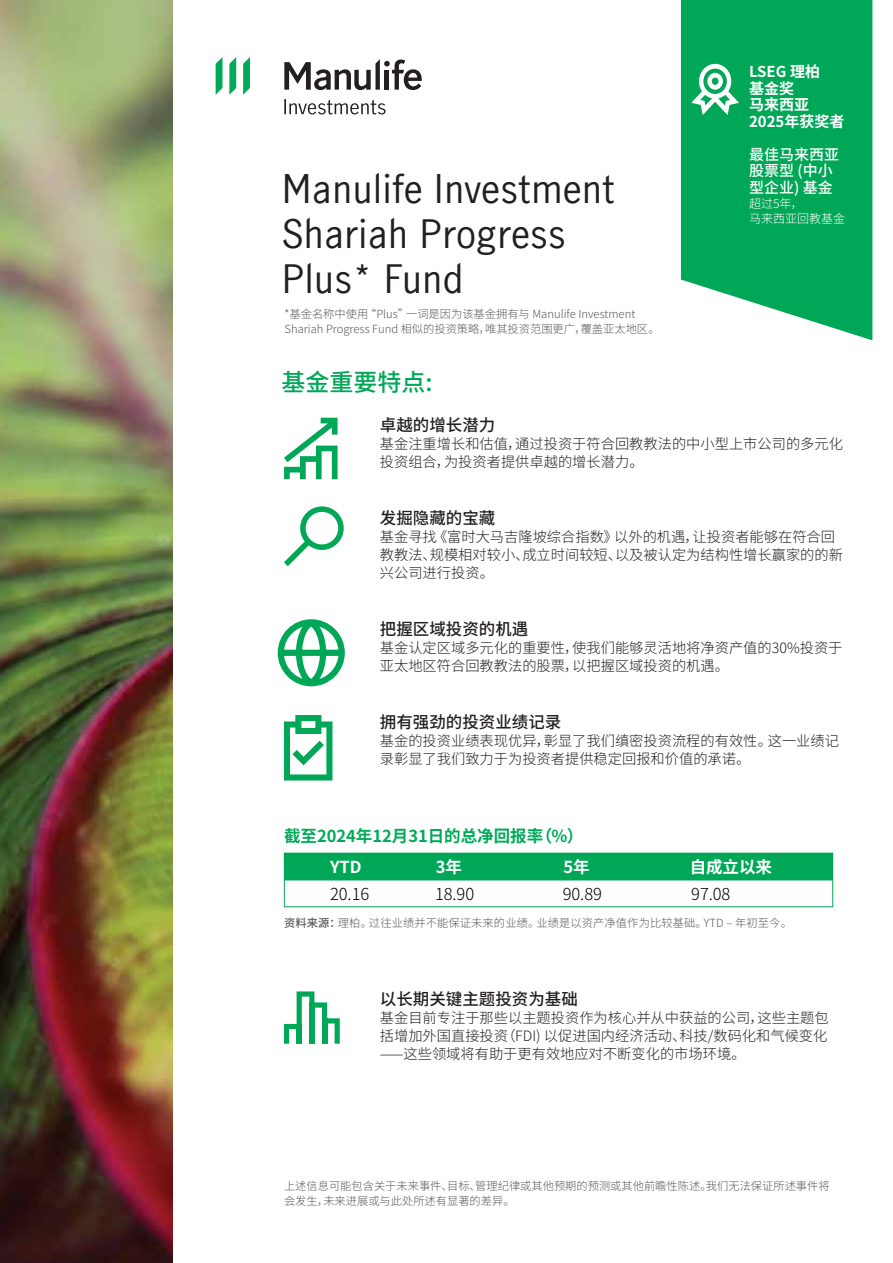
<style>
.page{position:relative;width:893px;height:1263px;background:#fff}
.page>*{position:absolute;margin:0;border:0;box-sizing:border-box;transform-origin:0 0}
.t1{font:37.5px/45px "Manulife JH Sans";color:#231f20}
.t2{font:500 24px "Noto Sans CJ Ksc";color:#00a757}
.t3{font:500 16.5px "Noto Sans CJ Ksc";color:#231f20}
.t4{font:700 16.5px "Noto Sans CJ Ksc";color:#00aa59}
.t5{font:300 16.5px "Noto Sans CJ Ksc";letter-spacing:-.005em;color:#000}
.t6{font:700 16.5px "Noto Sans CJ Ksc";letter-spacing:-.005em;color:#fff}
.t7{font:700 15px/16.5px "Noto Sans CJ Ksc";color:#fff}
.t8{font:500 15px/16.5px "Noto Sans CJ Ksc";color:#fff}
.t9{font:300 14.25px/18px "Noto Sans CJ Ksc";color:#231f20}
.t10{font:300 12px/15px "Noto Sans CJ Ksc";color:#fff}
.t11{font:300 11.25px/15px "Noto Sans CJ Ksc";color:#58595b}
.s1{font-weight:500}
</style>
<div class="page">
<svg style="left:284px;top:715px;width:48px;height:65px"></svg>
<svg style="left:681px;top:0;width:191px;height:340px;background:#17af66"></svg>
<svg style="left:691px;top:64px;width:48px;height:51px"></svg>
<img style="left:0;top:0;width:173px;height:1263px">
<div style="left:284px;top:853px;width:137px;height:27px;background:#00a757"></div>
<div style="left:421px;top:853px;width:137px;height:27px;background:#00a757"></div>
<div style="left:558px;top:853px;width:138px;height:27px;background:#00a757"></div>
<div style="left:696px;top:853px;width:137px;height:27px;background:#00a757"></div>
<hr style="left:284px;top:853px;width:1px;height:54px;background:#00a757">
<hr style="left:832px;top:853px;width:1px;height:54px;background:#00a757">
<hr style="left:284px;top:906px;width:549px;height:1px;background:#00a757">
<svg style="left:284px;top:991px;width:56px;height:53px"></svg>
<div style="left:322px;top:1018px;width:5px;height:26px;background:#00a757"></div>
<div style="left:309px;top:1002px;width:5px;height:41px;background:#00a757"></div>
<svg style="left:284px;top:418px;width:54px;height:61px"></svg>
<svg style="left:284px;top:506px;width:60px;height:60px"></svg>
<svg style="left:278px;top:619px;width:67px;height:67px"></svg>
<svg style="left:284px;top:59px;width:138px;height:31px"></svg>
<svg style="left:243px;top:57px;width:7px;height:38px"></svg>
<svg style="left:229px;top:57px;width:7px;height:38px"></svg>
<svg style="left:216px;top:57px;width:6px;height:38px"></svg>
<svg style="left:284px;top:99px;width:101px;height:15px"></svg>
<h1 class="t1" style="left:281px;top:165px;width:335px">Manulife Investment<br>Shariah Progress<br>Plus* Fund</h1>
<p class="t11" style="left:285px;top:307px;width:377px">*基金名称中使用 “Plus”一词是因为该基金拥有与 Manulife Investment<br>Shariah Progress Fund 相似的投资策略，唯其投资范围更广，覆盖亚太地区。</p>
<p class="t7" style="left:749px;top:64px;width:97px">LSEG 理柏<br>基金奖<br>马来西亚<br>2025年获奖者</p>
<p class="t8" style="left:749px;top:146px;width:91px">最佳马来西亚股票型 (中小型企业) 基金</p>
<p class="t10" style="left:749px;top:196px;width:97px">超过5年，<br>马来西亚回教基金</p>
<h2 class="t2" style="left:281px;top:369px;width:153px">基金重要特点:</h2>
<p class="t3" style="left:380px;top:416px;width:117px">卓越的增长潜力</p>
<p class="t9" style="left:380px;top:435px;width:465px">基金注重增长和估值，通过投资于符合回教教法的中小型上市公司的多元化投资组合，为投资者提供卓越的增长潜力。</p>
<p class="t3" style="left:380px;top:509px;width:117px">发掘隐藏的宝藏</p>
<p class="t9" style="left:380px;top:528px;width:465px">基金寻找 《富时大马吉隆坡综合指数》以外的机遇，让投资者能够在符合回教教法、规模相对较小、成立时间较短、以及被认定为结构性增长赢家的的新兴公司进行投资。</p>
<p class="t3" style="left:380px;top:620px;width:150px">把握区域投资的机遇</p>
<p class="t9" style="left:380px;top:639px;width:464px">基金认定区域多元化的重要性，使我们能够灵活地将净资产值的30%投资于亚太地区符合回教教法的股票，以把握区域投资的机遇。</p>
<p class="t3" style="left:380px;top:713px;width:183px">拥有强劲的投资业绩记录</p>
<p class="t9" style="left:380px;top:732px;width:461px">基金的投资业绩表现优异，彰显了我们缜密投资流程的有效性。这一业绩记录彰显了我们致力于为投资者提供稳定回报和价值的承诺。</p>
<p class="t4" style="left:284px;top:826px;width:301px">截至2024年12月31日的总净回报率（%）</p>
<p class="t6" style="left:330px;top:857px;width:33px">YTD</p>
<p class="t6" style="left:436px;top:857px;width:28px">3年</p>
<p class="t6" style="left:564px;top:857px;width:28px">5年</p>
<p class="t6" style="left:690px;top:857px;width:84px">自成立以来</p>
<p class="t5" style="left:330px;top:884px;width:41px">20.16</p>
<p class="t5" style="left:435px;top:884px;width:41px">18.90</p>
<p class="t5" style="left:563px;top:884px;width:41px">90.89</p>
<p class="t5" style="left:691px;top:884px;width:41px">97.08</p>
<p class="t11" style="left:284px;top:916px;width:509px"><span class="s1">资料来源：</span>理柏。过往业绩并不能保证未来的业绩。业绩是以资产净值作为比较基础。YTD ‒ 年初至今。</p>
<p class="t3" style="left:380px;top:989px;width:199px">以长期关键主题投资为基础</p>
<p class="t9" style="left:380px;top:1009px;width:450px;text-align:justify">基金目前专注于那些以主题投资作为核心并从中获益的公司，这些主题包括增加外国直接投资（FDI) 以促进国内经济活动、科技/数码化和气候变化⸺这些领域将有助于更有效地应对不断变化的市场环境。</p>
<p class="t11" style="left:284px;top:1179px;width:547px">上述信息可能包含关于未来事件、目标、管理纪律或其他预期的预测或其他前瞻性陈述。我们无法保证所述事件将会发生，未来进展或与此处所述有显著的差异。</p>
</div>
